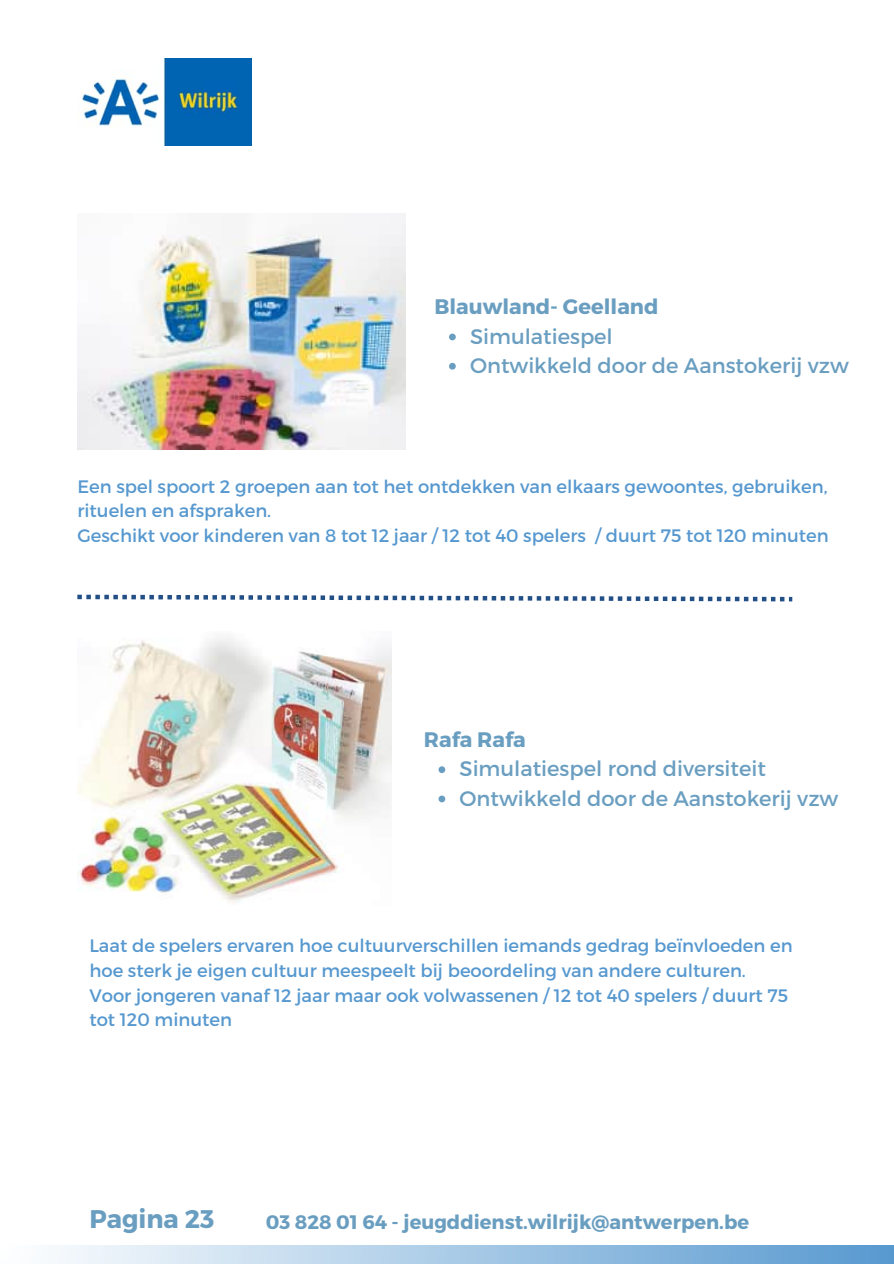
<style>
.page{position:relative;width:894px;height:1264px;background:#fff}
.page>*{position:absolute;margin:0;border:0;box-sizing:border-box;transform-origin:0 0}
.t1{font:700 25.5px "Montserrat";color:#6a9ec0}
.t2{font:21px "Montserrat";color:#6a9ec0}
.t3{font:700 21px "Montserrat";color:#6a9ec0}
.t4{font:700 19.5px "Montserrat";color:#6a9ec0}
.t5{font:18px/24.8px "Montserrat";color:#5698cf}
</style>
<div class="page">
<img style="left:77px;top:58px;width:175px;height:87px">
<img style="left:77px;top:213px;width:328px;height:236px">
<svg style="left:77px;top:594px;width:715px;height:7px"></svg>
<div style="left:0;top:1245px;width:893px;height:18px;background:linear-gradient(to right,#fff,#5799cf)"></div>
<img style="left:77px;top:638px;width:314px;height:265px">
<svg style="left:449px;top:333px;width:6px;height:7px"></svg>
<svg style="left:449px;top:363px;width:6px;height:6px"></svg>
<svg style="left:438px;top:766px;width:7px;height:7px"></svg>
<svg style="left:438px;top:795px;width:7px;height:7px"></svg>
<p class="t3" style="left:434px;top:293px;width:225px">Blauwland- Geelland</p>
<p class="t2" style="left:470px;top:322px;width:144px">Simulatiespel</p>
<p class="t2" style="left:470px;top:352px;width:380px">Ontwikkeld door de Aanstokerij vzw</p>
<p class="t5" style="left:77px;top:473px;width:751px">Een spel spoort 2 groepen aan tot het ontdekken van elkaars gewoontes, gebruiken, rituelen en afspraken.</p>
<p class="t5" style="left:77px;top:522px;width:752px">Geschikt voor kinderen van 8 tot 12 jaar / 12 tot 40 spelers / duurt 75 tot 120 minuten</p>
<h2 class="t3" style="left:424px;top:726px;width:103px">Rafa Rafa</h2>
<p class="t2" style="left:459px;top:755px;width:308px">Simulatiespel rond diversiteit</p>
<p class="t2" style="left:459px;top:784px;width:380px">Ontwikkeld door de Aanstokerij vzw</p>
<p class="t5" style="left:89px;top:932px;width:704px">Laat de spelers ervaren hoe cultuurverschillen iemands gedrag beïnvloeden en hoe sterk je eigen cultuur meespeelt bij beoordeling van andere culturen.</p>
<p class="t5" style="left:89px;top:981px;width:700px">Voor jongeren vanaf 12 jaar maar ook volwassenen / 12 tot 40 spelers / duurt 75 tot 120 minuten</p>
<h1 class="t1" style="left:89px;top:1202px;width:126px">Pagina 23</h1>
<h2 class="t4" style="left:266px;top:1209px;width:484px">03 828 01 64 - jeugddienst.wilrijk@antwerpen.be</h2>
</div>
